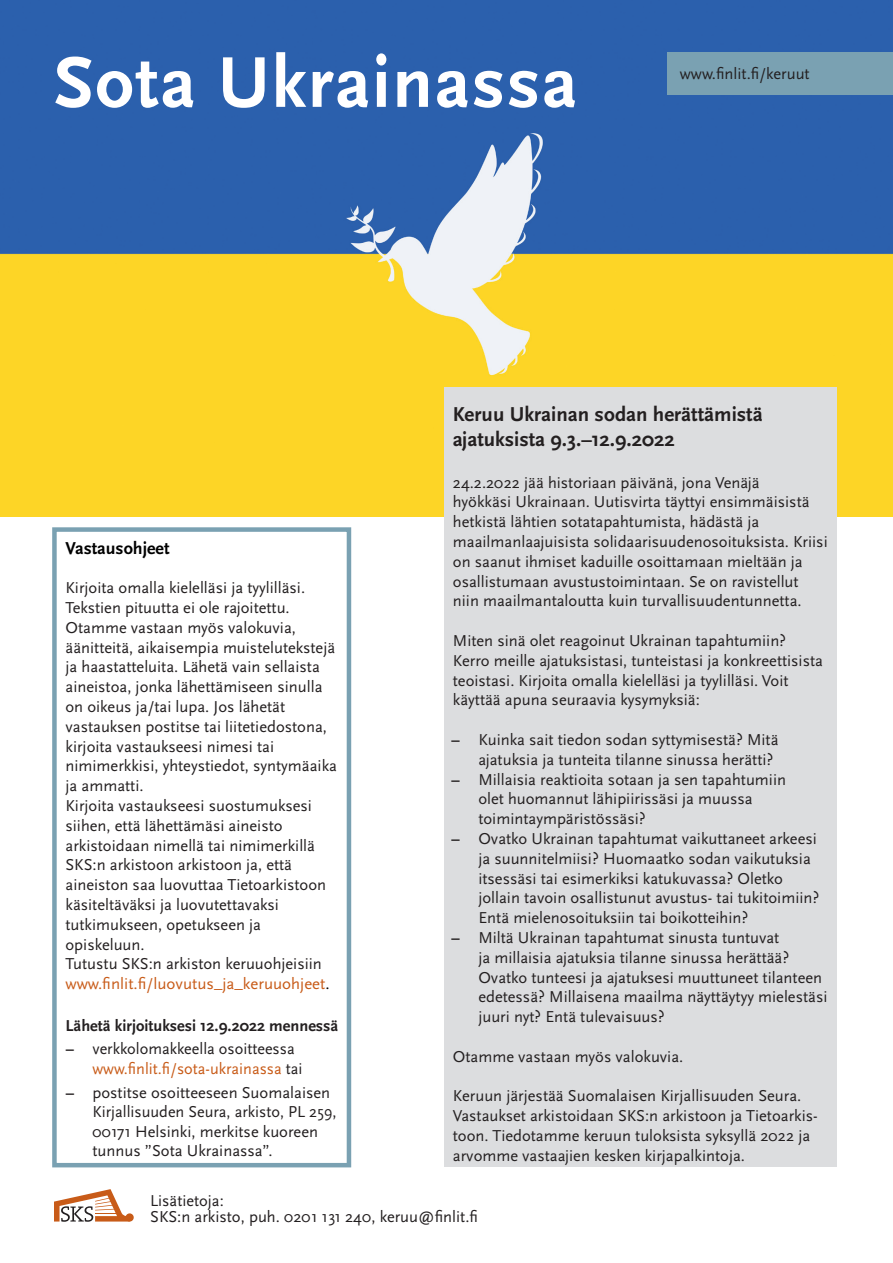
<style>
.page{position:relative;width:893px;height:1263px;background:#fff}
.page>*{position:absolute;margin:0;border:0;box-sizing:border-box;transform-origin:0 0}
.t1{font:700 75px "Scala Sans Pro";letter-spacing:.02em;color:#fff}
.t2{font:700 21px/25.2px "Scala Sans Pro";color:#231f20}
.t3{font:700 18px "Scala Sans Pro";color:#000}
.t4{font:16.5px/19.8px "Scala Sans Pro";color:#231f20}
.t5{font:700 16.5px/23.7px "Scala Sans Pro";color:#231f20}
.s1{color:#c85b18}
.s2{color:#000}
.s3{font-weight:400}
.s4{font-weight:700}
</style>
<div class="page">
<div style="left:126px;top:1213px;width:8px;height:8px;background:#c85b18;border-radius:50%"></div>
<svg style="left:54px;top:1189px;width:76px;height:33px"></svg>
<img style="left:0;top:0;width:893px;height:517px">
<div style="left:667px;top:52px;width:226px;height:43px;background:#7aa1b2"></div>
<svg style="left:52px;top:527px;width:300px;height:641px"></svg>
<div style="left:444px;top:387px;width:393px;height:780px;background:#dcdddf"></div>
<h1 class="t1" style="left:54px;top:39px;width:525px">Sota Ukrainassa</h1>
<p class="t4" style="left:680px;top:64px;width:131px">www.finlit.fi/keruut</p>
<p class="t3" style="left:66px;top:537px;width:106px">Vastausohjeet</p>
<p class="t4" style="left:66px;top:578px;width:273px">Kirjoita omalla kielelläsi ja tyylilläsi.<br>Tekstien pituutta ei ole rajoitettu.<br>Otamme vastaan myös valokuvia, äänitteitä, aikaisempia muistelutekstejä ja haastatteluita. Lähetä vain sellaista aineistoa, jonka lähettämiseen sinulla on oikeus ja/tai lupa. Jos lähetät vastauksen postitse tai liitetiedostona, kirjoita vastaukseesi nimesi tai nimimerkkisi, yhteystiedot, syntymäaika ja ammatti.<br>Kirjoita vastaukseesi suostumuksesi siihen, että lähettämäsi aineisto arkistoidaan nimellä tai nimimerkillä SKS:n arkistoon arkistoon ja, että aineiston saa luovuttaa Tietoarkistoon käsiteltäväksi ja luovutettavaksi tutkimukseen, opetukseen ja opiskeluun.<br>Tutustu SKS:n arkiston keruuohjeisiin <span class="s1">www.finlit.fi/luovutus_ja_keruuohjeet</span><span class="s2">.</span></p>
<p class="t5" style="left:66px;top:1013px;width:274px">Lähetä kirjoituksesi 12.9.2022 mennessä − <span class="s3">verkkolomakkeella osoitteessa</span></p>
<p class="t4" style="left:66px;top:1057px;width:266px;line-height:23.7px;text-align:center"><span class="s1">www.finlit.fi/sota-ukrainassa</span> tai<br><span class="s4">−</span> postitse osoitteeseen Suomalaisen</p>
<p class="t4" style="left:93px;top:1102px;width:246px">Kirjallisuuden Seura, arkisto, PL 259,<br>00171 Helsinki, merkitse kuoreen tunnus ”Sota Ukrainassa”.</p>
<p class="t2" style="left:453px;top:402px;width:311px">Keruu Ukrainan sodan herättämistä ajatuksista 9.3.–12.9.2022</p>
<p class="t4" style="left:453px;top:472px;width:376px">24.2.2022 jää historiaan päivänä, jona Venäjä<br>hyökkäsi Ukrainaan. Uutisvirta täyttyi ensimmäisistä hetkistä lähtien sotatapahtumista, hädästä ja maailmanlaajuisista solidaarisuudenosoituksista. Kriisi on saanut ihmiset kaduille osoittamaan mieltään ja osallistumaan avustustoimintaan. Se on ravistellut niin maailmantaloutta kuin turvallisuudentunnetta.</p>
<p class="t4" style="left:453px;top:631px;width:372px">Miten sinä olet reagoinut Ukrainan tapahtumiin?<br>Kerro meille ajatuksistasi, tunteistasi ja konkreettisista teoistasi. Kirjoita omalla kielelläsi ja tyylilläsi. Voit käyttää apuna seuraavia kysymyksiä:</p>
<p class="t4" style="left:478px;top:730px;width:302px;text-indent:-27px"><span class="s4">–</span> Kuinka sait tiedon sodan syttymisestä? Mitä ajatuksia ja tunteita tilanne sinussa herätti?</p>
<p class="t4" style="left:478px;top:769px;width:309px;text-indent:-27px"><span class="s4">–</span> Millaisia reaktioita sotaan ja sen tapahtumiin olet huomannut lähipiirissäsi ja muussa toimintaympäristössäsi?</p>
<p class="t4" style="left:478px;top:829px;width:342px;text-indent:-27px"><span class="s4">–</span> Ovatko Ukrainan tapahtumat vaikuttaneet arkeesi ja suunnitelmiisi? Huomaatko sodan vaikutuksia itsessäsi tai esimerkiksi katukuvassa? Oletko jollain tavoin osallistunut avustus- tai tukitoimiin?<br>Entä mielenosoituksiin tai boikotteihin?</p>
<p class="t4" style="left:478px;top:928px;width:351px;text-indent:-27px"><span class="s4">–</span> Miltä Ukrainan tapahtumat sinusta tuntuvat<br>ja millaisia ajatuksia tilanne sinussa herättää?<br>Ovatko tunteesi ja ajatuksesi muuttuneet tilanteen edetessä? Millaisena maailma näyttäytyy mielestäsi juuri nyt? Entä tulevaisuus?</p>
<p class="t4" style="left:453px;top:1047px;width:232px">Otamme vastaan myös valokuvia.</p>
<p class="t4" style="left:453px;top:1086px;width:366px">Keruun järjestää Suomalaisen Kirjallisuuden Seura.<br>Vastaukset arkistoidaan SKS:n arkistoon ja Tietoarkis&shy;toon. Tiedotamme keruun tuloksista syksyllä 2022 ja arvomme vastaajien kesken kirjapalkintoja.</p>
<p class="t4" style="left:150px;top:1192px;width:329px;line-height:16.5px">Lisätietoja:<br>SKS:n arkisto, puh. 0201 131 240, keruu@finlit.fi</p>
</div>
